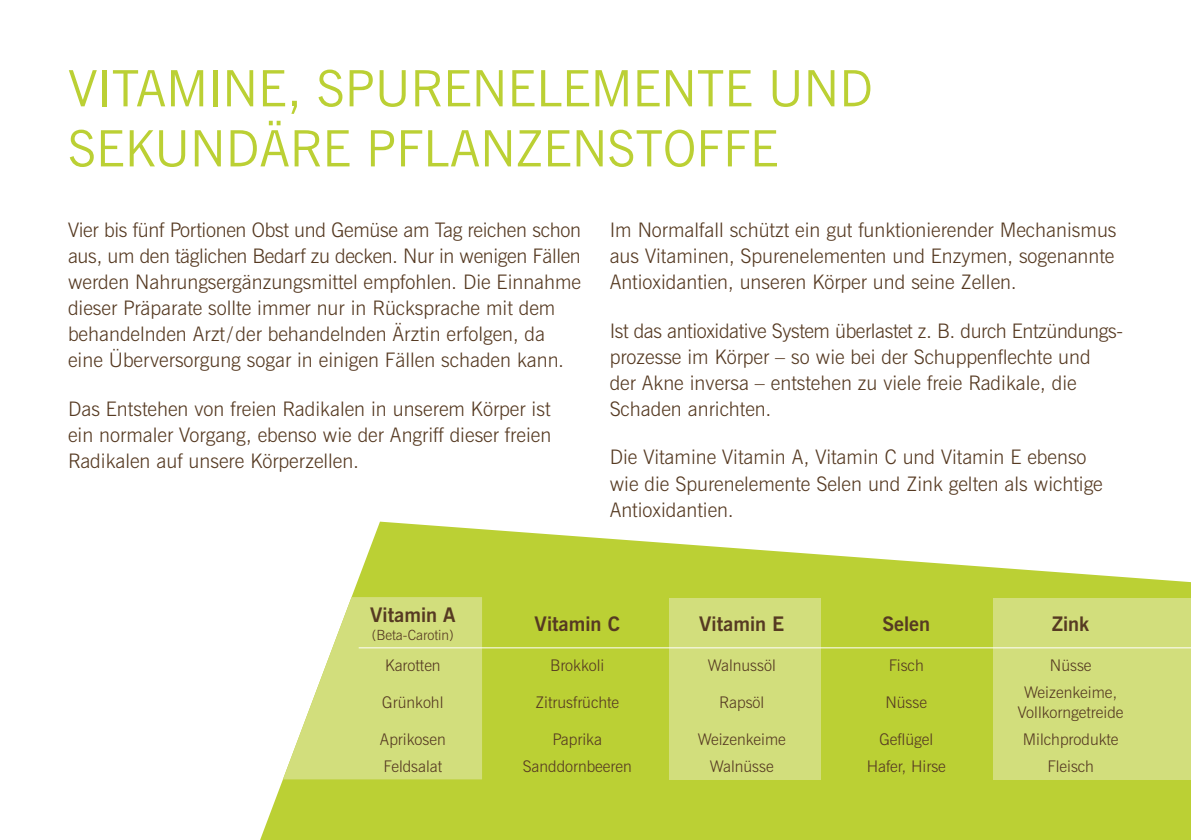
<style>
.page{position:relative;width:1191px;height:840px;background:#fff}
.page>*{position:absolute;margin:0;border:0;box-sizing:border-box;transform-origin:0 0}
.t1{font:50px/60px "News Gothic BT";color:#bbd034}
.t2{font:300 20px/26px "News Gothic BT";color:#563a22}
.t3{font:700 20px "News Gothic BT";color:#563a22}
.t4{font:300 16px/20px "News Gothic BT";color:#563a22;text-align:center}
.t5{font:300 14px "News Gothic BT";color:#563a22}
</style>
<div class="page">
<svg style="left:260px;top:521px;width:931px;height:318px;fill:#bbd034"></svg>
<svg style="left:283px;top:596px;width:199px;height:183px"></svg>
<div style="left:669px;top:597px;width:152px;height:182px;background:#d2de7c"></div>
<div style="left:994px;top:597px;width:197px;height:182px;background:#d2de7c"></div>
<hr style="left:359px;top:647px;width:832px;height:1px;background:#fff">
<h1 class="t1" style="left:68px;top:58px;width:806px">VITAMINE, SPURENELEMENTE UND<br>SEKUNDÄRE PFLANZENSTOFFE</h1>
<p class="t2" style="left:68px;top:216px;width:514px">Vier bis fünf Portionen Obst und Gemüse am Tag reichen schon aus, um den täglichen Bedarf zu decken. Nur in wenigen Fällen werden Nahrungsergänzungsmittel empfohlen. Die Einnahme dieser Präparate sollte immer nur in Rücksprache mit dem behandelnden Arzt/der behandelnden Ärztin erfolgen, da eine Überversorgung sogar in einigen Fällen schaden kann.</p>
<p class="t2" style="left:68px;top:395px;width:485px;text-align:justify">Das Entstehen von freien Radikalen in unserem Körper ist ein normaler Vorgang, ebenso wie der Angriff dieser freien Radikalen auf unsere Körperzellen.</p>
<p class="t2" style="left:609px;top:216px;width:508px;text-align:justify">Im Normalfall schützt ein gut funktionierender Mechanismus aus Vitaminen, Spurenelementen und Enzymen, sogenannte Antioxidantien, unseren Körper und seine Zellen.</p>
<p class="t2" style="left:609px;top:317px;width:513px">Ist das antioxidative System überlastet z. B. durch Entzündungs&shy;prozesse im Körper – so wie bei der Schuppenflechte und der Akne inversa – entstehen zu viele freie Radikale, die Schaden anrichten.</p>
<p class="t2" style="left:609px;top:444px;width:494px">Die Vitamine Vitamin A, Vitamin C und Vitamin E ebenso wie die Spurenelemente Selen und Zink gelten als wichtige<br>Antioxidantien.</p>
<p class="t3" style="left:370px;top:602px;width:87px">Vitamin A</p>
<p class="t5" style="left:372px;top:626px;width:83px">(Beta-Carotin)</p>
<p class="t3" style="left:534px;top:611px;width:87px">Vitamin C</p>
<p class="t3" style="left:699px;top:611px;width:87px">Vitamin E</p>
<p class="t3" style="left:882px;top:611px;width:49px">Selen</p>
<p class="t3" style="left:1052px;top:611px;width:39px">Zink</p>
<p class="t4" style="left:385px;top:654px;width:57px">Karotten</p>
<p class="t4" style="left:550px;top:654px;width:56px">Brokkoli</p>
<p class="t4" style="left:708px;top:654px;width:69px">Walnussöl</p>
<p class="t4" style="left:888px;top:654px;width:37px">Fisch</p>
<p class="t4" style="left:1050px;top:654px;width:43px">Nüsse</p>
<p class="t4" style="left:382px;top:691px;width:63px">Grünkohl</p>
<p class="t4" style="left:535px;top:691px;width:85px">Zitrusfrüchte</p>
<p class="t4" style="left:719px;top:691px;width:46px">Rapsöl</p>
<p class="t4" style="left:885px;top:691px;width:43px">Nüsse</p>
<p class="t4" style="left:1018px;top:681px;width:107px">Weizenkeime,<br>Vollkorngetreide</p>
<p class="t4" style="left:380px;top:728px;width:67px">Aprikosen</p>
<p class="t4" style="left:552px;top:728px;width:51px">Paprika</p>
<p class="t4" style="left:697px;top:728px;width:90px">Weizenkeime</p>
<p class="t4" style="left:879px;top:728px;width:55px">Geflügel</p>
<p class="t4" style="left:1023px;top:728px;width:97px">Milchprodukte</p>
<p class="t4" style="left:383px;top:755px;width:60px">Feldsalat</p>
<p class="t4" style="left:523px;top:755px;width:111px">Sanddornbeeren</p>
<p class="t4" style="left:710px;top:755px;width:65px">Walnüsse</p>
<p class="t4" style="left:866px;top:755px;width:81px">Hafer, Hirse</p>
<p class="t4" style="left:1047px;top:755px;width:48px">Fleisch</p>
</div>
